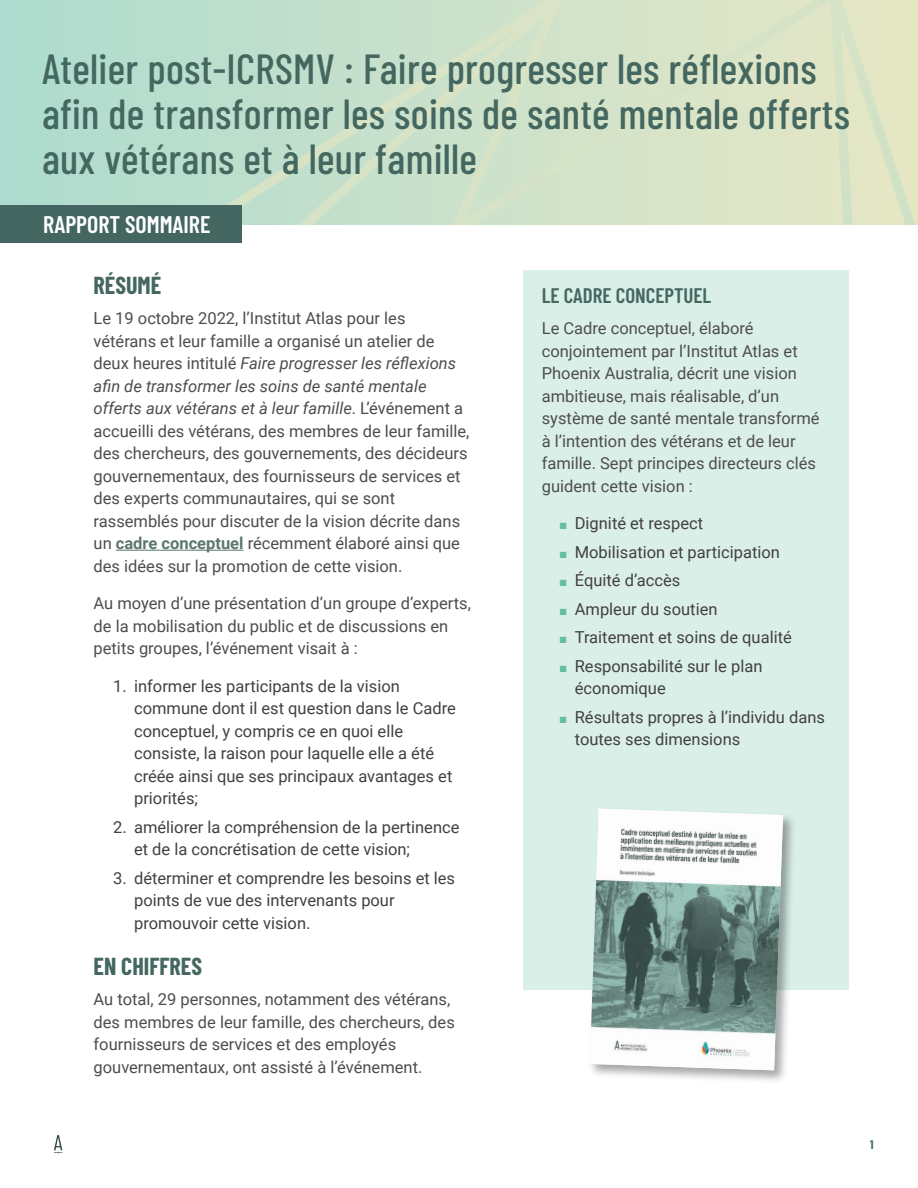
<style>
.page{position:relative;width:918px;height:1188px;background:#fff}
.page>*{position:absolute;margin:0;border:0;box-sizing:border-box;transform-origin:0 0}
.t1{font:500 42px/45px "Barlow Condensed";letter-spacing:.01em;color:#446760}
.t2{font:700 24px "Barlow Condensed";color:#446760}
.t3{font:600 24px "Barlow Condensed";color:#fff}
.All_Caps_Subhead{font:600 21px "Barlow Condensed";color:#446760}
.Body{font:16.5px/22.5px "Roboto";color:#4d4d4f}
.t4{font:16.5px/22.5px "Roboto";color:#414042}
.t5{font:700 12px "Barlow Condensed";color:#446760}
.s1{font-style:italic}
.s2{font-weight:700;color:#5c7670}
.s3{color:#65bea4}
</style>
<div class="page">
<svg style="left:54px;top:1135px;width:8px;height:19px"></svg>
<div style="left:0;top:0;width:918px;height:225px;background:#b3ddce"></div>
<svg style="left:196px;top:0;width:719px;height:225px"></svg>
<div style="left:524px;top:270px;width:325px;height:720px;background:#dbefe9"></div>
<div style="left:0;top:206px;width:242px;height:37px;background:#436760"></div>
<div style="left:588px;top:807px;width:209px;height:277px;background:#000;opacity:.35"></div>
<img style="left:590px;top:809px;width:193px;height:261px">
<hr style="left:116px;top:550px;width:128px;height:1px;background:#5c7670">
<h1 class="t1" style="left:42px;top:43px;width:809px">Atelier post-ICRSMV : Faire progresser les réflexions afin de transformer les soins de santé mentale offerts aux vétérans et à leur famille</h1>
<p class="t3" style="left:43px;top:207px;width:169px">RAPPORT SOMMAIRE</p>
<h2 class="t2" style="left:94px;top:268px;width:69px">RÉSUMÉ</h2>
<p class="Body" style="left:94px;top:306px;width:377px">Le 19 octobre 2022, l’Institut Atlas pour les vétérans et leur famille a organisé un atelier de deux heures intitulé <span class="s1">Faire progresser les réflexions afin de transformer les soins de santé mentale offerts aux vétérans et à leur famille</span>. L’événement a accueilli des vétérans, des membres de leur famille, des chercheurs, des gouvernements, des décideurs gouvernementaux, des fournisseurs de services et des experts communautaires, qui se sont rassemblés pour discuter de la vision décrite dans un <span class="s2">cadre conceptuel</span> récemment élaboré ainsi que des idées sur la promotion de cette vision.</p>
<p class="Body" style="left:94px;top:591px;width:379px">Au moyen d’une présentation d’un groupe d’experts, de la mobilisation du public et de discussions en petits groupes, l’événement visait à :</p>
<p class="t4" style="left:134px;top:674px;width:323px;text-indent:-21px">1. informer les participants de la vision commune dont il est question dans le Cadre conceptuel, y compris ce en quoi elle consiste, la raison pour laquelle elle a été créée ainsi que ses principaux avantages et priorités;</p>
<p class="t4" style="left:134px;top:815px;width:327px;text-indent:-21px">2. améliorer la compréhension de la pertinence et de la concrétisation de cette vision;</p>
<p class="t4" style="left:134px;top:866px;width:323px;text-indent:-21px">3. déterminer et comprendre les besoins et les points de vue des intervenants pour promouvoir cette vision.</p>
<h2 class="t2" style="left:94px;top:949px;width:110px">EN CHIFFRES</h2>
<p class="Body" style="left:94px;top:987px;width:363px">Au total, 29 personnes, notamment des vétérans, des membres de leur famille, des chercheurs, des fournisseurs de services et des employés gouvernementaux, ont assisté à l’événement.</p>
<p class="All_Caps_Subhead" style="left:542px;top:280px;width:171px">LE CADRE CONCEPTUEL</p>
<p class="Body" style="left:542px;top:316px;width:279px">Le Cadre conceptuel, élaboré conjointement par l’Institut Atlas et Phoenix Australia, décrit une vision ambitieuse, mais réalisable, d’un système de santé mentale transformé à l’intention des vétérans et de leur famille. Sept principes directeurs clés guident cette vision :</p>
<p class="t4" style="left:560px;top:511px;width:145px"><span class="s3">■</span> Dignité et respect</p>
<p class="t4" style="left:560px;top:540px;width:222px"><span class="s3">■</span> Mobilisation et participation</p>
<p class="t4" style="left:560px;top:568px;width:122px"><span class="s3">■</span> Équité d’accès</p>
<p class="t4" style="left:560px;top:597px;width:159px"><span class="s3">■</span> Ampleur du soutien</p>
<p class="t4" style="left:560px;top:625px;width:234px"><span class="s3">■</span> Traitement et soins de qualité</p>
<p class="t4" style="left:575px;top:654px;width:189px;text-indent:-15px"><span class="s3">■</span> Responsabilité sur le plan économique</p>
<p class="t4" style="left:575px;top:705px;width:252px;text-indent:-15px"><span class="s3">■</span> Résultats propres à l’individu dans toutes ses dimensions</p>
<p class="t5" style="left:870px;top:1136px;width:5px">1</p>
</div>
